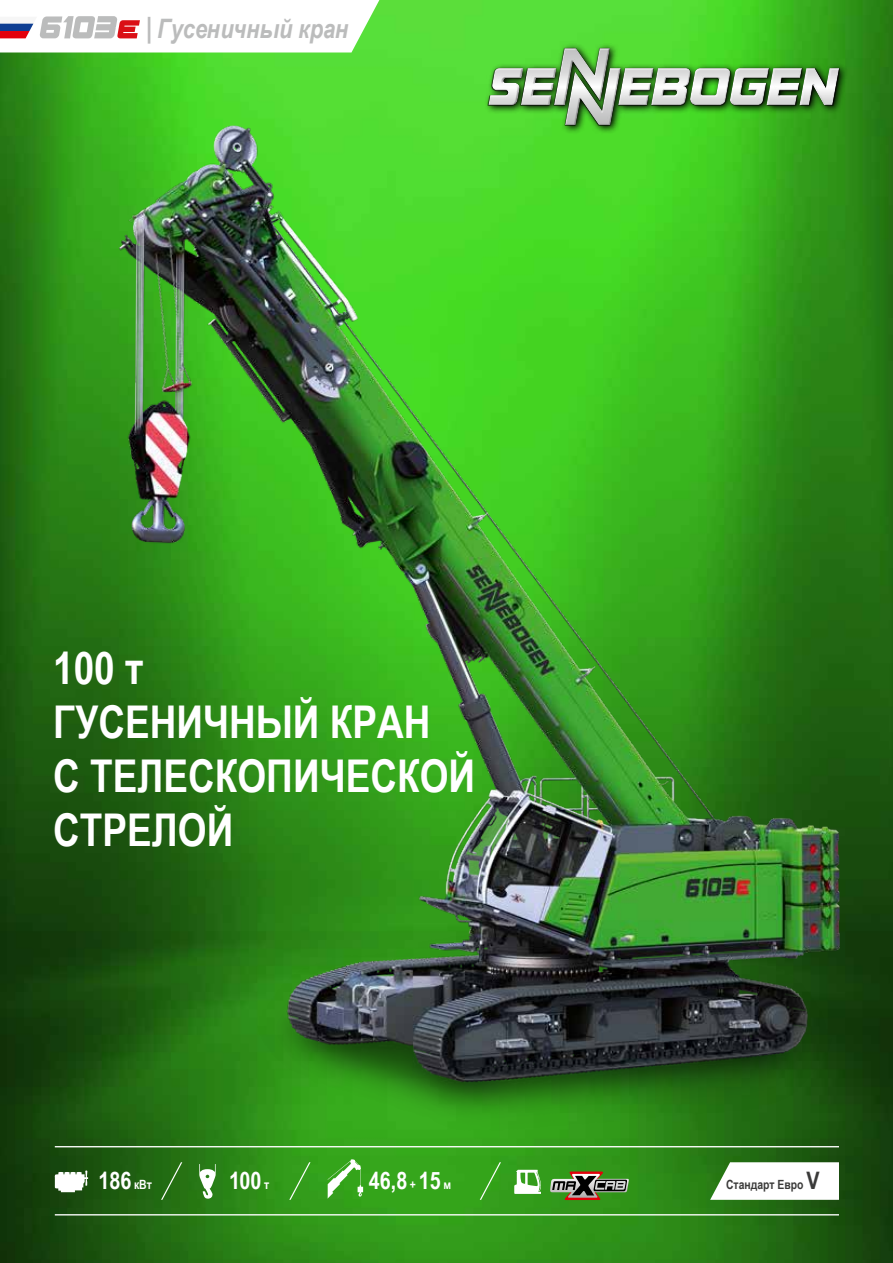
<style>
.page{position:relative;width:893px;height:1263px;background:#fff}
.page>*{position:absolute;margin:0;border:0;box-sizing:border-box;transform-origin:0 0}
.t1{font:700 45.15px/54.2px "Arial Narrow";color:#fff}
.t2{font:italic 700 26.85px "Arial Narrow";color:#bbbcbc}
.t3{font:700 24.15px "Arial Narrow";color:#fff}
.t4{font:700 24px "Arial Narrow";color:#fff}
.t5{font:700 12.75px "Arial Narrow";color:#3a3a39}
.s1{font-family:"Klavika Basic"}
.s2{font-size:12.75px}
.s3{font-size:24px}
</style>
<div class="page">
<img style="left:0;top:0;width:893px;height:1263px">
<svg style="left:710px;top:1162px;width:149px;height:38px"></svg>
<svg style="left:484px;top:43px;width:364px;height:91px;background:#43bf28"></svg>
<div style="left:487px;top:47px;width:354px;height:78px;background:#000;opacity:.5"></div>
<svg style="left:199px;top:1164px;width:17px;height:35px"></svg>
<svg style="left:55px;top:1170px;width:33px;height:22px"></svg>
<svg style="left:328px;top:1159px;width:35px;height:39px"></svg>
<svg style="left:288px;top:1161px;width:24px;height:40px"></svg>
<svg style="left:160px;top:1161px;width:24px;height:40px"></svg>
<hr style="left:55px;top:1146px;width:784px;height:1px;background:#fff">
<hr style="left:55px;top:1214px;width:784px;height:1px;background:#fff">
<img style="left:119px;top:125px;width:720px;height:1008px">
<svg style="left:478px;top:1161px;width:151px;height:40px;background:#55953e"></svg>
<svg style="left:0;top:0;width:379px;height:52px"></svg>
<p class="t2" style="left:145px;top:9px;width:205px"><span class="s1">|</span> Гусеничный кран</p>
<p class="t1" style="left:53px;top:638px;width:424px">100 т<br>ГУСЕНИЧНЫЙ КРАН<br>С ТЕЛЕСКОПИЧЕСКОЙ<br>СТРЕЛОЙ</p>
<p class="t3" style="left:98px;top:1162px;width:55px">186 <span class="s2">кВт</span></p>
<p class="t3" style="left:229px;top:1162px;width:42px">100 <span class="s2">т</span></p>
<p class="t4" style="left:369px;top:1162px;width:84px">46,8 <span class="s2">+</span> 15 <span class="s2">м</span></p>
<p class="t5" style="left:726px;top:1175px;width:95px">Стандарт Евро <span class="s3">V</span></p>
</div>
